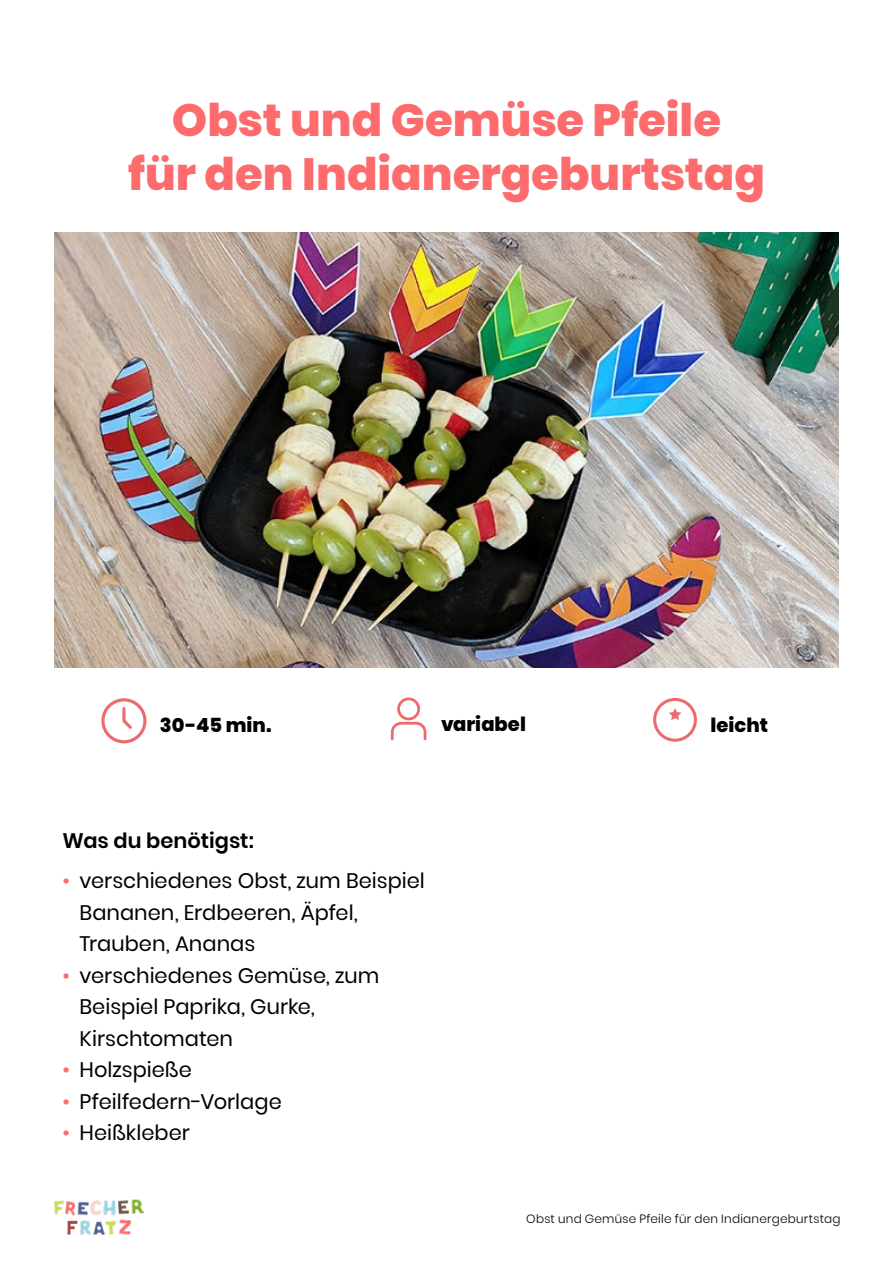
<style>
.page{position:relative;width:893px;height:1263px;background:#fff}
.page>*{position:absolute;margin:0;border:0;box-sizing:border-box;transform-origin:0 0}
.t1{font:800 45px/54px "Poppins";color:#fd6b6d;text-align:center}
.t2{font:21px/31.5px "Poppins";color:#000}
.t3{font:600 21px "Poppins";color:#000}
.t4{font:800 19.5px "Poppins";color:#000}
.t5{font:300 12px "Poppins";letter-spacing:.02em;color:#000}
.s1{color:#fd6b6d}
</style>
<div class="page">
<img style="left:54px;top:1199px;width:90px;height:35px">
<img style="left:54px;top:233px;width:785px;height:435px">
<div style="left:101px;top:698px;width:45px;height:45px;border:3px solid #ed6a6e;border-radius:50%"></div>
<svg style="left:122px;top:707px;width:10px;height:22px"></svg>
<div style="left:397px;top:697px;width:23px;height:23px;border:3px solid #ed6a6e;border-radius:50%"></div>
<svg style="left:390px;top:720px;width:37px;height:21px"></svg>
<div style="left:653px;top:698px;width:44px;height:44px;border:3px solid #ed6a6e;border-radius:50%"></div>
<svg style="left:669px;top:708px;width:12px;height:12px"></svg>
<h1 class="t1" style="left:128px;top:94px;width:638px">Obst und Gemüse Pfeile<br>für den Indianergeburtstag</h1>
<p class="t4" style="left:160px;top:713px;width:113px">30-45 min.</p>
<p class="t4" style="left:441px;top:712px;width:87px">variabel</p>
<p class="t4" style="left:710px;top:713px;width:59px">leicht</p>
<p class="t3" style="left:63px;top:828px;width:193px">Was du benötigst:</p>
<p class="t2" style="left:80px;top:865px;width:347px;text-indent:-17px"><span class="s1">•</span> verschiedenes Obst, zum Beispiel<br>Bananen, Erdbeeren, Äpfel,<br>Trauben, Ananas</p>
<p class="t2" style="left:80px;top:960px;width:301px;text-indent:-17px"><span class="s1">•</span> verschiedenes Gemüse, zum<br>Beispiel Paprika, Gurke,<br>Kirschtomaten</p>
<p class="t2" style="left:63px;top:1054px;width:131px"><span class="s1">•</span> Holzspieße</p>
<p class="t2" style="left:63px;top:1086px;width:221px"><span class="s1">•</span> Pfeilfedern-Vorlage</p>
<p class="t2" style="left:63px;top:1117px;width:129px"><span class="s1">•</span> Heißkleber</p>
<p class="t5" style="left:526px;top:1211px;width:316px">Obst und Gemüse Pfeile für den Indianergeburtstag</p>
</div>
